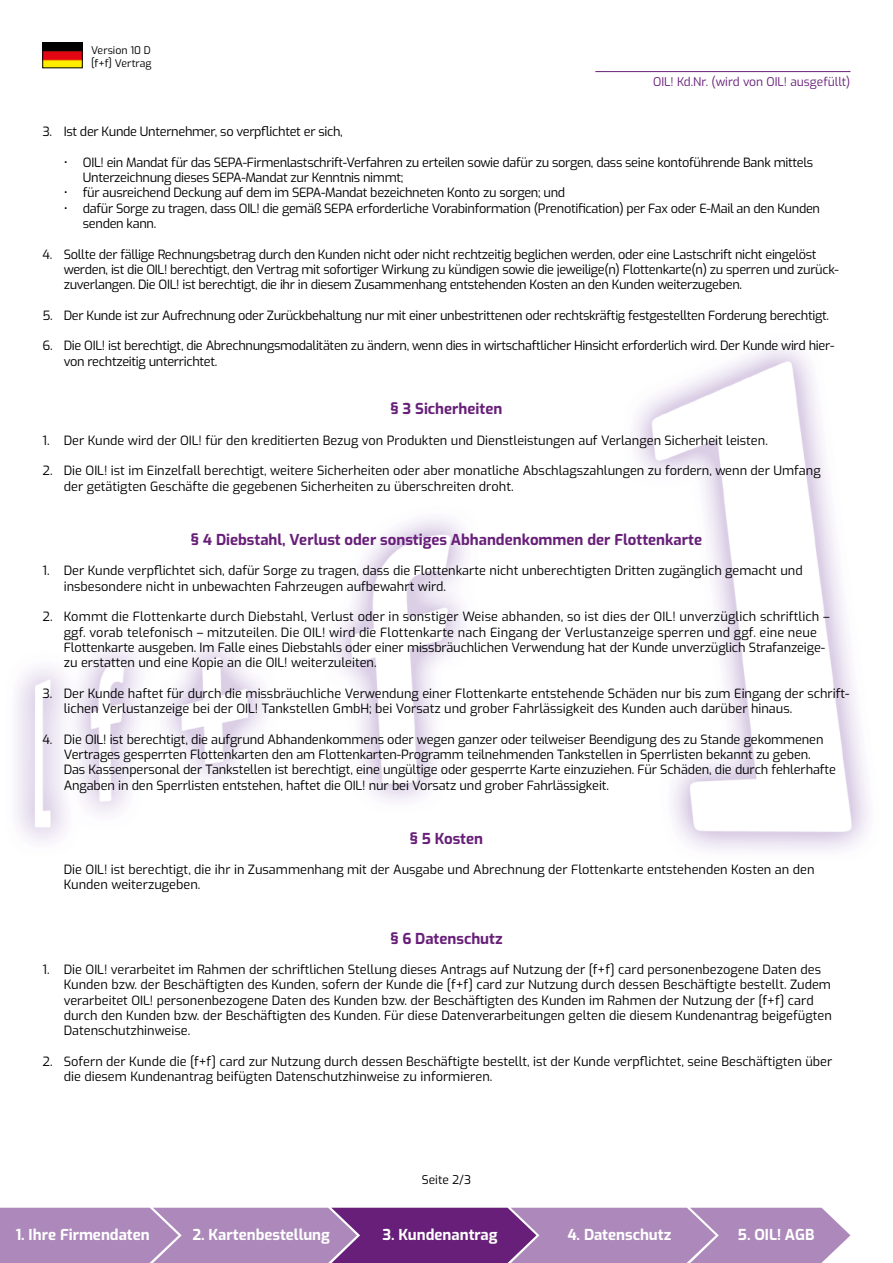
<style>
.page{position:relative;width:893px;height:1263px;background:#fff}
.page>*{position:absolute;margin:0;border:0;box-sizing:border-box;transform-origin:0 0}
.t1{font:700 15px "Exo";color:#681f79}
.t2{font:700 15px "Exo";color:#fff}
.t3{font:12.75px/15.3px "Exo";letter-spacing:-.01em;color:#000}
.t4{font:12.75px/15.3px "Exo";letter-spacing:.01em;color:#000}
.t5{font:12px "Exo";color:#681f79}
.t6{font:12px "Exo";color:#000}
.t7{font:10.5px/12.6px "Exo";color:#000}
</style>
<div class="page">
<img style="left:0;top:347px;width:869px;height:889px">
<img style="left:45px;top:45px;width:35px;height:21px">
<div style="left:43px;top:43px;width:39px;height:25px;border:1px solid #000"></div>
<hr style="left:595px;top:71px;width:255px;height:1px;background:#681f79">
<svg style="left:0;top:1208px;width:850px;height:55px"></svg>
<p class="t7" style="left:91px;top:44px;width:62px">Version 10 D [f+f] Vertrag</p>
<p class="t5" style="left:653px;top:73px;width:199px">OIL! Kd.Nr. (wird von OIL! ausgefüllt)</p>
<p class="t3" style="left:43px;top:123px;width:302px">3. Ist der Kunde Unternehmer, so verpflichtet er sich,</p>
<p class="t3" style="left:83px;top:154px;width:732px;text-indent:-19px">• OIL! ein Mandat für das SEPA-Firmenlastschrift-Verfahren zu erteilen sowie dafür zu sorgen, dass seine kontoführende Bank mittels<br>Unterzeichnung dieses SEPA-Mandat zur Kenntnis nimmt;</p>
<p class="t3" style="left:64px;top:184px;width:503px">• für ausreichend Deckung auf dem im SEPA-Mandat bezeichneten Konto zu sorgen; und</p>
<p class="t3" style="left:83px;top:200px;width:739px;text-indent:-19px">• dafür Sorge zu tragen, dass OIL! die gemäß SEPA erforderliche Vorabinformation (Prenotification) per Fax oder E-Mail an den Kunden senden kann.</p>
<p class="t3" style="left:64px;top:246px;width:777px;text-indent:-21px">4. Sollte der fällige Rechnungsbetrag durch den Kunden nicht oder nicht rechtzeitig beglichen werden, oder eine Lastschrift nicht eingelöst werden, ist die OIL! berechtigt, den Vertrag mit sofortiger Wirkung zu kündigen sowie die jeweilige(n) Flottenkarte(n) zu sperren und zurück&shy;zuverlangen. Die OIL! ist berechtigt, die ihr in diesem Zusammenhang entstehenden Kosten an den Kunden weiterzugeben.</p>
<p class="t3" style="left:43px;top:307px;width:788px">5. Der Kunde ist zur Aufrechnung oder Zurückbehaltung nur mit einer unbestrittenen oder rechtskräftig festgestellten Forderung berechtigt.</p>
<p class="t3" style="left:64px;top:337px;width:772px;text-indent:-21px">6. Die OIL! ist berechtigt, die Abrechnungsmodalitäten zu ändern, wenn dies in wirtschaftlicher Hinsicht erforderlich wird. Der Kunde wird hier&shy;von rechtzeitig unterrichtet.</p>
<p class="t1" style="left:391px;top:397px;width:113px">§ 3 Sicherheiten</p>
<p class="t3" style="left:43px;top:432px;width:727px">1. Der Kunde wird der OIL! für den kreditierten Bezug von Produkten und Dienstleistungen auf Verlangen Sicherheit leisten.</p>
<p class="t3" style="left:64px;top:462px;width:758px;text-indent:-21px">2. Die OIL! ist im Einzelfall berechtigt, weitere Sicherheiten oder aber monatliche Abschlagszahlungen zu fordern, wenn der Umfang der getätigten Geschäfte die gegebenen Sicherheiten zu überschreiten droht.</p>
<p class="t1" style="left:191px;top:528px;width:513px">§ 4 Diebstahl, Verlust oder sonstiges Abhandenkommen der Flottenkarte</p>
<p class="t3" style="left:64px;top:562px;width:740px;text-indent:-21px">1. Der Kunde verpflichtet sich, dafür Sorge zu tragen, dass die Flottenkarte nicht unberechtigten Dritten zugänglich gemacht und insbesondere nicht in unbewachten Fahrzeugen aufbewahrt wird.</p>
<p class="t4" style="left:64px;top:608px;width:767px;text-indent:-21px">2. Kommt die Flottenkarte durch Diebstahl, Verlust oder in sonstiger Weise abhanden, so ist dies der OIL! unverzüglich schriftlich – ggf. vorab telefonisch – mitzuteilen. Die OIL! wird die Flottenkarte nach Eingang der Verlustanzeige sperren und ggf. eine neue Flottenkarte ausgeben. Im Falle eines Diebstahls oder einer missbräuchlichen Verwendung hat der Kunde unverzüglich Strafanzeige&shy;zu erstatten und eine Kopie an die OIL! weiterzuleiten.</p>
<p class="t3" style="left:64px;top:685px;width:787px;text-indent:-21px">3. Der Kunde haftet für durch die missbräuchliche Verwendung einer Flottenkarte entstehende Schäden nur bis zum Eingang der schrift&shy;lichen Verlustanzeige bei der OIL! Tankstellen GmbH; bei Vorsatz und grober Fahrlässigkeit des Kunden auch darüber hinaus.</p>
<p class="t3" style="left:64px;top:731px;width:774px;text-indent:-21px">4. Die OIL! ist berechtigt, die aufgrund Abhandenkommens oder wegen ganzer oder teilweiser Beendigung des zu Stande gekommenen Vertrages gesperrten Flottenkarten den am Flottenkarten-Programm teilnehmenden Tankstellen in Sperrlisten bekannt zu geben.<br>Das Kassenpersonal der Tankstellen ist berechtigt, eine ungültige oder gesperrte Karte einzuziehen. Für Schäden, die durch fehlerhafte Angaben in den Sperrlisten entstehen, haftet die OIL! nur bei Vorsatz und grober Fahrlässigkeit.</p>
<p class="t1" style="left:410px;top:827px;width:75px">§ 5 Kosten</p>
<p class="t3" style="left:64px;top:861px;width:752px">Die OIL! ist berechtigt, die ihr in Zusammenhang mit der Ausgabe und Abrechnung der Flottenkarte entstehenden Kosten an den<br>Kunden weiterzugeben.</p>
<p class="t1" style="left:390px;top:927px;width:114px">§ 6 Datenschutz</p>
<p class="t3" style="left:64px;top:961px;width:770px;text-indent:-21px">1. Die OIL! verarbeitet im Rahmen der schriftlichen Stellung dieses Antrags auf Nutzung der [f+f] card personenbezogene Daten des Kunden bzw. der Beschäftigten des Kunden, sofern der Kunde die [f+f] card zur Nutzung durch dessen Beschäftigte bestellt. Zudem verarbeitet OIL! personenbezogene Daten des Kunden bzw. der Beschäftigten des Kunden im Rahmen der Nutzung der [f+f] card durch den Kunden bzw. der Beschäftigten des Kunden. Für diese Datenverarbeitungen gelten die diesem Kundenantrag beigefügten Datenschutzhinweise.</p>
<p class="t3" style="left:64px;top:1053px;width:770px;text-indent:-21px">2. Sofern der Kunde die [f+f] card zur Nutzung durch dessen Beschäftigte bestellt, ist der Kunde verpflichtet, seine Beschäftigten über die diesem Kundenantrag beifügten Datenschutzhinweise zu informieren.</p>
<p class="t6" style="left:422px;top:1171px;width:51px">Seite 2/3</p>
<p class="t2" style="left:16px;top:1223px;width:136px">1. Ihre Firmendaten</p>
<p class="t2" style="left:192px;top:1223px;width:139px">2. Kartenbestellung</p>
<p class="t2" style="left:382px;top:1223px;width:117px">3. Kundenantrag</p>
<p class="t2" style="left:567px;top:1223px;width:105px">4. Datenschutz</p>
<p class="t2" style="left:738px;top:1223px;width:78px">5. OIL! AGB</p>
</div>
